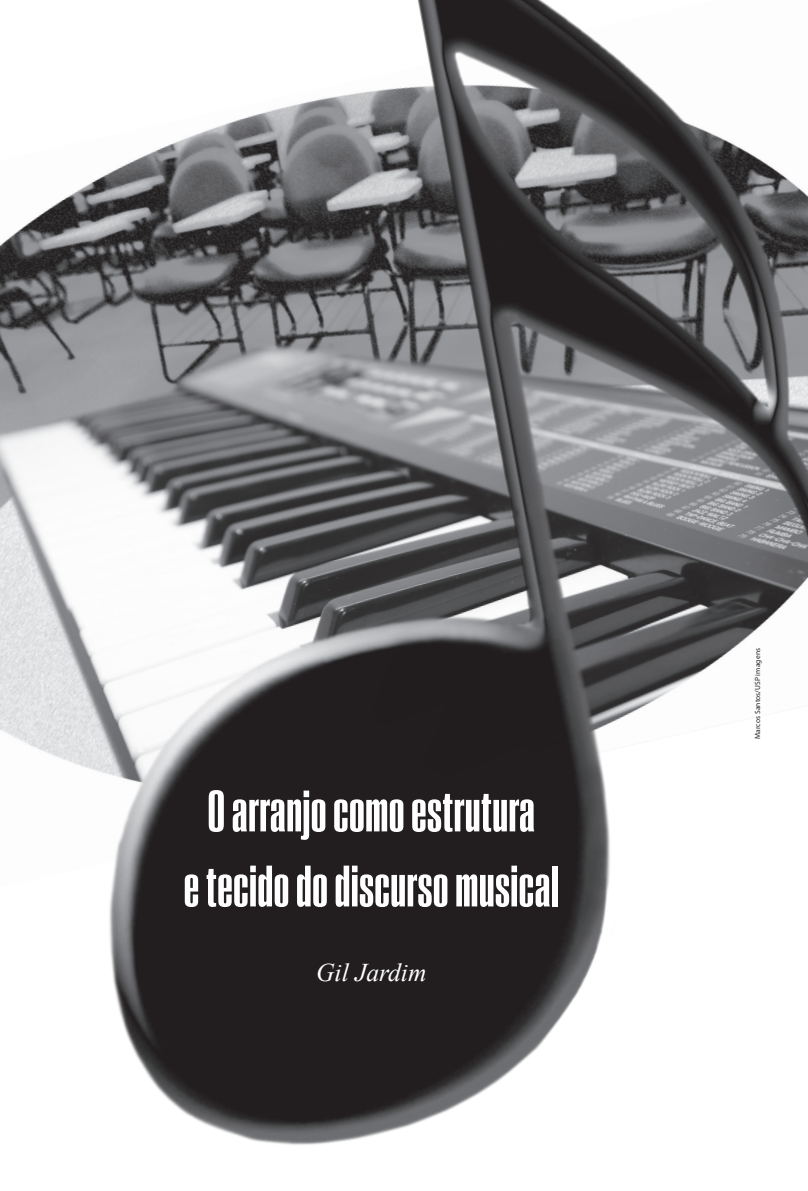
<style>
.page{position:relative;width:808px;height:1191px;background:#fff}
.page>*{position:absolute;margin:0;border:0;box-sizing:border-box;transform-origin:0 0}
.t1{font:300 60px/75px "Smart Sans Std";color:#fff;text-align:center}
.t2{font:italic 25.5px "Times New Roman";color:#fff}
.t3{font:7.5px "Myriad Pro";letter-spacing:.015em;color:#231f20}
</style>
<div class="page">
<img style="left:0;top:0;width:808px;height:1145px">
<p class="t1" style="left:183px;top:775px;width:377px">O arranjo como estrutura<br>e tecido do discurso musical</p>
<p class="t2" style="left:316px;top:955px;width:112px">Gil Jardim</p>
<p class="t3" style="left:753px;top:739px;width:92px;rotate:-90deg">Marcos Santos/USP imagens</p>
</div>
